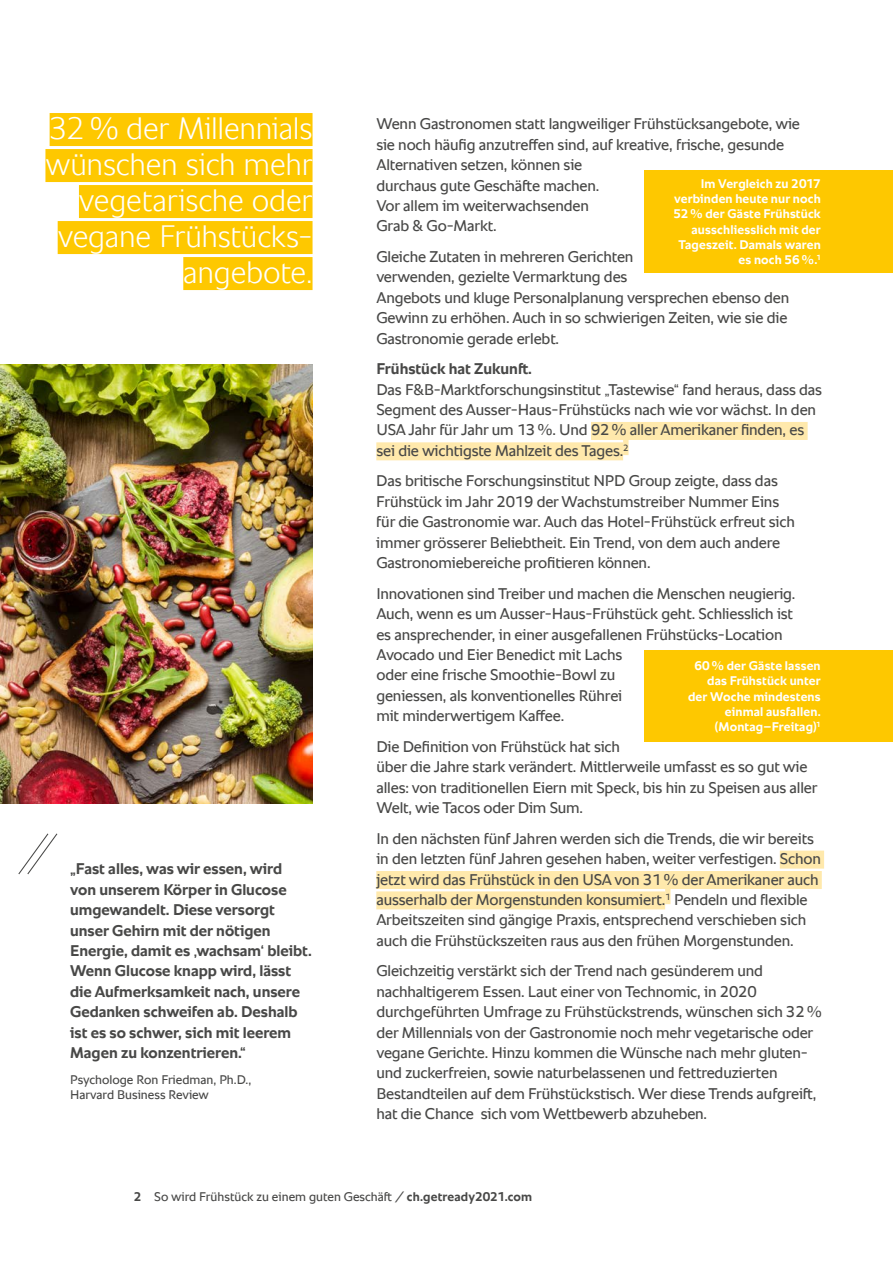
<style>
.page{position:relative;width:893px;height:1263px;background:#fff}
.page>*{position:absolute;margin:0;border:0;box-sizing:border-box;transform-origin:0 0}
.t1{font:300 31.5px/36px "RATIONAL Sans TT";letter-spacing:-.01em;color:#fff;text-align:right}
.t2{font:15.75px/20.4px "RATIONAL Sans TT";letter-spacing:-.01em;color:#484847}
.t3{font:700 15.75px/20.4px "RATIONAL Sans TT";color:#484847}
.t4{font:700 12.75px/15.3px "RATIONAL Sans TT";letter-spacing:.015em;color:#fff;text-align:right}
.t5{font:12.75px/15.3px "RATIONAL Sans TT";color:#484847}
.s1{font-weight:700}
</style>
<div class="page">
<img style="left:0;top:364px;width:313px;height:439px">
<div style="left:591px;top:422px;width:217px;height:18px;background:#ffe9ac"></div>
<div style="left:376px;top:442px;width:247px;height:18px;background:#ffe9ac"></div>
<div style="left:623px;top:437px;width:6px;height:18px;background:#ffe9ac"></div>
<div style="left:780px;top:850px;width:44px;height:18px;background:#ffe9ac"></div>
<div style="left:376px;top:871px;width:446px;height:18px;background:#ffe9ac"></div>
<div style="left:376px;top:891px;width:289px;height:18px;background:#ffe9ac"></div>
<div style="left:665px;top:886px;width:5px;height:18px;background:#ffe9ac"></div>
<div style="left:50px;top:113px;width:263px;height:33px;background:#fec800"></div>
<div style="left:45px;top:149px;width:268px;height:33px;background:#fec800"></div>
<div style="left:79px;top:185px;width:234px;height:33px;background:#fec800"></div>
<div style="left:58px;top:221px;width:255px;height:33px;background:#fec800"></div>
<div style="left:183px;top:257px;width:130px;height:33px;background:#fec800"></div>
<div style="left:644px;top:170px;width:249px;height:102px;background:#fec800"></div>
<div style="left:644px;top:650px;width:249px;height:92px;background:#fec800"></div>
<svg style="left:18px;top:833px;width:40px;height:42px"></svg>
<h1 class="t1" style="left:45px;top:110px;width:269px">32 % der Millennials wünschen sich mehr vegetarische oder vegane Frühstücks&shy;angebote.</h1>
<p class="t3" style="left:70px;top:859px;width:243px">„Fast alles, was wir essen, wird von unserem Körper in Glucose umgewandelt. Diese versorgt unser Gehirn mit der nötigen<br>Energie, damit es ‚wachsam‘ bleibt.<br>Wenn Glucose knapp wird, lässt die Aufmerksamkeit nach, unsere<br>Gedanken schweifen ab. Deshalb ist es so schwer, sich mit leerem<br>Magen zu konzentrieren.“</p>
<p class="t5" style="left:70px;top:1071px;width:183px">Psychologe Ron Friedman, Ph.D.,<br>Harvard Business Review</p>
<p class="t2" style="left:376px;top:114px;width:425px">Wenn Gastronomen statt langweiliger Frühstücksangebote, wie sie noch häufig anzutreffen sind, auf kreative, frische, gesunde Alternativen setzen, können sie<br>durchaus gute Geschäfte machen.<br>Vor allem im weiterwachsenden<br>Grab &amp; Go-Markt.</p>
<p class="t2" style="left:376px;top:246px;width:414px">Gleiche Zutaten in mehreren Gerichten<br>verwenden, gezielte Vermarktung des<br>Angebots und kluge Personalplanung versprechen ebenso den Gewinn zu erhöhen. Auch in so schwierigen Zeiten, wie sie die Gastronomie gerade erlebt.</p>
<p class="t3" style="left:376px;top:359px;width:157px">Frühstück hat Zukunft.</p>
<p class="t2" style="left:376px;top:379px;width:447px">Das F&amp;B-Marktforschungsinstitut „Tastewise“ fand heraus, dass das Segment des Ausser-Haus-Frühstücks nach wie vor wächst. In den USA Jahr für Jahr um 13 %. Und 92 % aller Amerikaner finden, es sei die wichtigste Mahlzeit des Tages.<sup>2</sup></p>
<p class="t2" style="left:376px;top:471px;width:420px">Das britische Forschungsinstitut NPD Group zeigte, dass das Frühstück im Jahr 2019 der Wachstumstreiber Nummer Eins für die Gastronomie war. Auch das Hotel-Frühstück erfreut sich immer grösserer Beliebtheit. Ein Trend, von dem auch andere Gastronomiebereiche profitieren können.</p>
<p class="t2" style="left:376px;top:583px;width:421px">Innovationen sind Treiber und machen die Menschen neugierig.<br>Auch, wenn es um Ausser-Haus-Frühstück geht. Schliesslich ist es ansprechender, in einer ausgefallenen Frühstücks-Location Avocado und Eier Benedict mit Lachs<br>oder eine frische Smoothie-Bowl zu<br>geniessen, als konventionelles Rührei<br>mit minderwertigem Kaffee.</p>
<p class="t2" style="left:376px;top:736px;width:443px">Die Definition von Frühstück hat sich<br>über die Jahre stark verändert. Mittlerweile umfasst es so gut wie alles: von traditionellen Eiern mit Speck, bis hin zu Speisen aus aller Welt, wie Tacos oder Dim Sum.</p>
<p class="t2" style="left:376px;top:828px;width:446px">In den nächsten fünf Jahren werden sich die Trends, die wir bereits in den letzten fünf Jahren gesehen haben, weiter verfestigen. Schon jetzt wird das Frühstück in den USA von 31 % der Amerikaner auch ausserhalb der Morgenstunden konsumiert.<sup>1</sup> Pendeln und flexible Arbeitszeiten sind gängige Praxis, entsprechend verschieben sich auch die Frühstückszeiten raus aus den frühen Morgenstunden.</p>
<p class="t2" style="left:376px;top:961px;width:447px">Gleichzeitig verstärkt sich der Trend nach gesünderem und nachhaltigerem Essen. Laut einer von Technomic, in 2020 durchgeführten Umfrage zu Frühstückstrends, wünschen sich 32 % der Millennials von der Gastronomie noch mehr vegetarische oder vegane Gerichte. Hinzu kommen die Wünsche nach mehr gluten&shy;und zuckerfreien, sowie naturbelassenen und fettreduzierten Bestandteilen auf dem Frühstückstisch. Wer diese Trends aufgreift, hat die Chance sich vom Wettbewerb abzuheben.</p>
<p class="t4" style="left:674px;top:176px;width:149px">Im Vergleich zu 2017 verbinden heute nur noch<br>52 % der Gäste Frühstück ausschliesslich mit der<br>Tageszeit. Damals waren es noch 56 %.<sup>1</sup></p>
<p class="t4" style="left:688px;top:658px;width:134px">60 % der Gäste lassen das Frühstück unter der Woche mindestens einmal ausfallen. (Montag–Freitag)<sup>1</sup></p>
<p class="t5" style="left:134px;top:1189px;width:400px"><span class="s1">2</span> So wird Frühstück zu einem guten Geschäft / <span class="s1">ch.getready2021.com</span></p>
</div>
